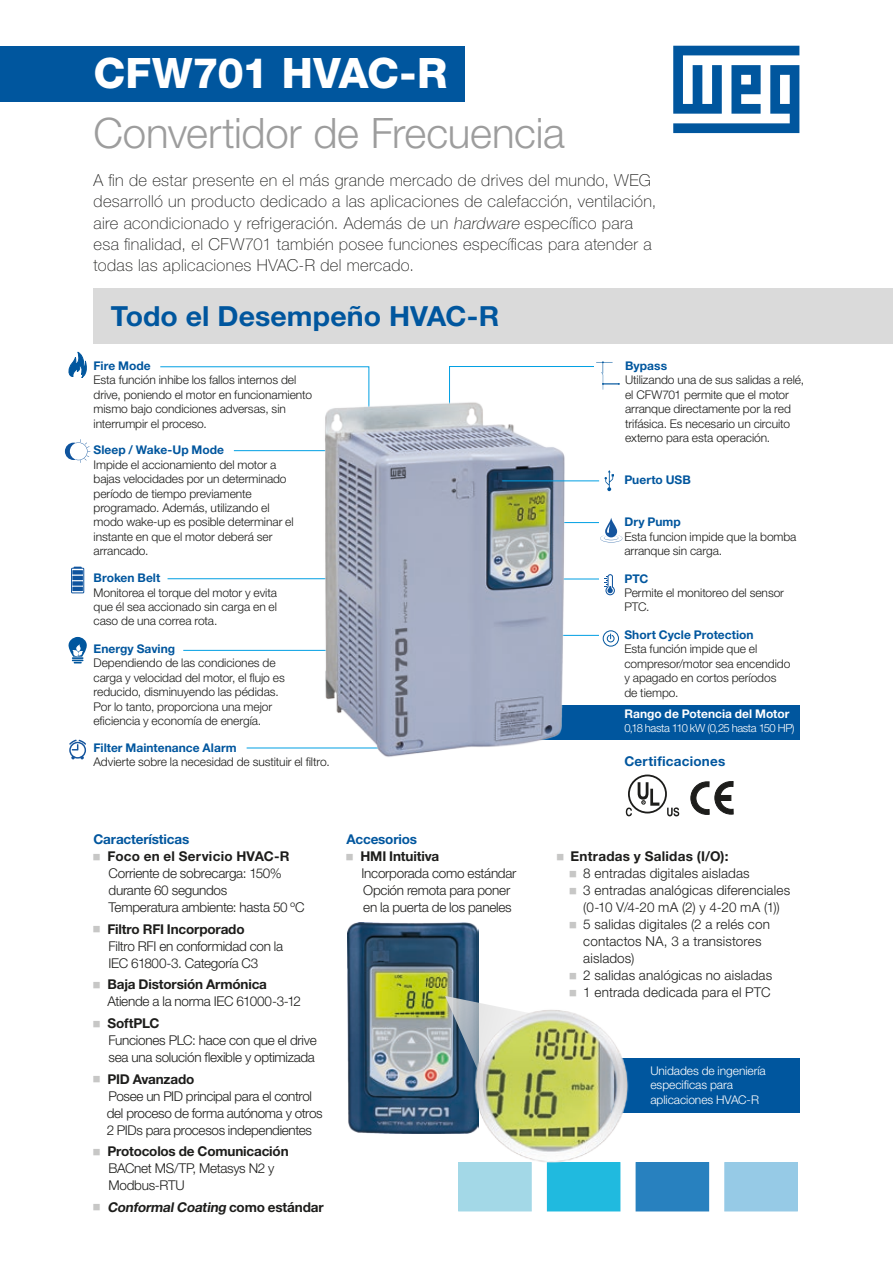
<style>
.page{position:relative;width:893px;height:1263px;background:#fff}
.page>*{position:absolute;margin:0;border:0;box-sizing:border-box;transform-origin:0 0}
.t1{font:300 42px "Helvetica Neue LT Pro";letter-spacing:-.005em;color:#9d9d9d}
.t2{font:800 42px "Helvetica Neue LT Pro";letter-spacing:-.015em;color:#fff}
.t3{font:700 27.75px "Helvetica Neue LT Pro";letter-spacing:.005em;color:#00569e}
.t4{font:100 16.5px/21.3px "Helvetica Neue LT Pro";letter-spacing:.02em;color:#1d1d1b}
.t5{font:300 13.5px/17px "Helvetica Neue LT Pro";letter-spacing:-.02em;color:#1d1d1b}
.t6{font:300 13.5px/17px "Helvetica Neue LT Pro";letter-spacing:.01em;color:#1d1d1b}
.t7{font:700 13.5px "Helvetica Neue LT Pro";letter-spacing:-.01em;color:#1d1d1b}
.t8{font:italic 700 13.5px "Helvetica Neue LT Pro";color:#1d1d1b}
.t9{font:700 13.5px "Helvetica Neue LT Pro";letter-spacing:-.01em;color:#00569e}
.t10{font:700 13.5px "Helvetica Neue LT Pro";letter-spacing:.015em;color:#1d1d1b}
.t11{font:700 13.5px "Helvetica Neue LT Pro";letter-spacing:.02em;color:#1d1d1b}
.t12{font:700 13.5px "Helvetica Neue LT Pro";letter-spacing:.02em;color:#00569e}
.t13{font:300 12px/14.4px "Helvetica Neue LT Pro";letter-spacing:-.005em;color:#1d1d1b}
.t14{font:700 12px "Helvetica Neue LT Pro";letter-spacing:.005em;color:#00569e}
.t15{font:300 12px/14.4px "Helvetica Neue LT Pro";letter-spacing:-.005em;color:#fff}
.t16{font:700 12px "Helvetica Neue LT Pro";color:#fff}
.t17{font:300 11.25px "Helvetica Neue LT Pro";letter-spacing:-.035em;color:#fff}
.s1{font-style:italic}
.s2{font-style:normal}
</style>
<div class="page">
<svg style="left:246px;top:747px;width:68px;height:2px"></svg>
<svg style="left:69px;top:740px;width:17px;height:19px"></svg>
<div style="left:534px;top:705px;width:265px;height:34px;background:#00569e"></div>
<div style="left:0;top:47px;width:465px;height:55px;background:#00569e"></div>
<div style="left:94px;top:288px;width:799px;height:55px;background:#dadada"></div>
<svg style="left:673px;top:46px;width:126px;height:87px"></svg>
<svg style="left:160px;top:366px;width:210px;height:30px"></svg>
<svg style="left:68px;top:352px;width:19px;height:26px"></svg>
<hr style="left:234px;top:450px;width:102px;height:1px;background:#009fe3">
<svg style="left:65px;top:439px;width:25px;height:24px"></svg>
<hr style="left:183px;top:650px;width:147px;height:1px;background:#009fe3">
<svg style="left:69px;top:637px;width:18px;height:26px"></svg>
<hr style="left:525px;top:635px;width:74px;height:1px;background:#009fe3">
<svg style="left:603px;top:630px;width:16px;height:17px"></svg>
<hr style="left:525px;top:522px;width:97px;height:1px;background:#009fe3">
<div style="left:599px;top:518px;width:25px;height:24px;background:#fff"></div>
<svg style="left:600px;top:518px;width:22px;height:24px"></svg>
<hr style="left:168px;top:578px;width:168px;height:1px;background:#009fe3">
<div style="left:71px;top:568px;width:13px;height:25px;border:1px solid #0f549e"></div>
<svg style="left:72px;top:587px;width:11px;height:4px"></svg>
<div style="left:72px;top:581px;width:11px;height:5px;background:#0f549e"></div>
<svg style="left:72px;top:576px;width:11px;height:4px"></svg>
<svg style="left:72px;top:570px;width:11px;height:4px"></svg>
<hr style="left:525px;top:579px;width:97px;height:1px;background:#009fe3">
<div style="left:599px;top:574px;width:23px;height:21px;background:#fff"></div>
<svg style="left:605px;top:574px;width:10px;height:21px"></svg>
<svg style="left:449px;top:361px;width:171px;height:35px"></svg>
<svg style="left:638px;top:782px;width:21px;height:24px"></svg>
<svg style="left:626px;top:807px;width:6px;height:9px"></svg>
<svg style="left:667px;top:807px;width:12px;height:9px"></svg>
<div style="left:628px;top:774px;width:39px;height:39px;border:2px solid #1d1d1b;border-radius:50%"></div>
<svg style="left:690px;top:781px;width:44px;height:34px"></svg>
<div style="left:719px;top:795px;width:12px;height:6px;background:#1d1d1b"></div>
<img style="left:314px;top:396px;width:261px;height:361px">
<hr style="left:502px;top:480px;width:97px;height:1px;background:#009fe3">
<svg style="left:605px;top:470px;width:9px;height:21px"></svg>
<img style="left:348px;top:922px;width:96px;height:211px">
<img style="left:444px;top:922px;width:356px;height:290px">
<svg style="left:570px;top:922px;width:6px;height:6px"></svg>
<svg style="left:570px;top:972px;width:6px;height:7px"></svg>
<svg style="left:445px;top:989px;width:146px;height:130px;background:#b1bc8f"></svg>
<h1 class="t2" style="left:94px;top:48px;width:355px">CFW701 HVAC-R</h1>
<h1 class="t1" style="left:94px;top:107px;width:473px">Convertidor de Frecuencia</h1>
<p class="t4" style="left:94px;top:169px;width:564px">A fin de estar presente en el más grande mercado de drives del mundo, WEG desarrolló un producto dedicado a las aplicaciones de calefacción, ventilación, aire acondicionado y refrigeración. Además de un <span class="s1">hardware</span> específico para esa finalidad, el CFW701 también posee funciones específicas para atender a todas las aplicaciones HVAC-R del mercado.</p>
<h2 class="t3" style="left:111px;top:298px;width:390px">Todo el Desempeño HVAC-R</h2>
<p class="t14" style="left:94px;top:358px;width:59px">Fire Mode</p>
<p class="t13" style="left:94px;top:373px;width:220px">Esta función inhibe los fallos internos del drive, poniendo el motor en funcionamiento mismo bajo condiciones adversas, sin interrumpir el proceso.</p>
<p class="t14" style="left:94px;top:443px;width:132px">Sleep / Wake-Up Mode</p>
<p class="t13" style="left:94px;top:457px;width:202px">Impide el accionamiento del motor a bajas velocidades por un determinado período de tiempo previamente programado. Además, utilizando el modo wake-up es posible determinar el instante en que el motor deberá ser arrancado.</p>
<p class="t14" style="left:94px;top:570px;width:68px">Broken Belt</p>
<p class="t13" style="left:94px;top:585px;width:185px;text-align:justify">Monitorea el torque del motor y evita que él sea accionado sin carga en el caso de una correa rota.</p>
<p class="t14" style="left:94px;top:641px;width:83px">Energy Saving</p>
<p class="t13" style="left:94px;top:656px;width:193px">Dependiendo de las condiciones de carga y velocidad del motor, el flujo es reducido, disminuyendo las pédidas.<br>Por lo tanto, proporciona una mejor eficiencia y economía de energía.</p>
<p class="t14" style="left:94px;top:740px;width:145px">Filter Maintenance Alarm</p>
<p class="t13" style="left:94px;top:754px;width:238px">Advierte sobre la necesidad de sustituir el filtro.</p>
<p class="t9" style="left:94px;top:831px;width:97px">Características</p>
<p class="t10" style="left:107px;top:848px;width:184px">Foco en el Servicio HVAC-R</p>
<p class="t5" style="left:109px;top:865px;width:198px">Corriente de sobrecarga: 150% durante 60 segundos<br>Temperatura ambiente: hasta 50 ºC</p>
<p class="t7" style="left:107px;top:920px;width:139px">Filtro RFI Incorporado</p>
<p class="t5" style="left:109px;top:937px;width:176px">Filtro RFI en conformidad con la<br>IEC 61800-3. Categoría C3</p>
<p class="t7" style="left:107px;top:976px;width:161px">Baja Distorsión Armónica</p>
<p class="t5" style="left:107px;top:993px;width:195px">Atiende a la norma IEC 61000-3-12</p>
<p class="t7" style="left:107px;top:1015px;width:54px">SoftPLC</p>
<p class="t5" style="left:109px;top:1032px;width:210px">Funciones PLC: hace con que el drive sea una solución flexible y optimizada</p>
<p class="t7" style="left:107px;top:1070px;width:89px">PID Avanzado</p>
<p class="t5" style="left:107px;top:1087px;width:218px">Posee un PID principal para el control del proceso de forma autónoma y otros<br>2 PIDs para procesos independientes</p>
<p class="t7" style="left:107px;top:1143px;width:183px">Protocolos de Comunicación</p>
<p class="t5" style="left:109px;top:1160px;width:168px">BACnet MS/TP, Metasys N2 y<br>Modbus-RTU</p>
<p class="t8" style="left:107px;top:1199px;width:218px">ConformalCoating <span class="s2">c o m o e s t á n d a r</span></p>
<p class="t9" style="left:347px;top:831px;width:72px">Accesorios</p>
<p class="t7" style="left:360px;top:848px;width:80px">HMI Intuitiva</p>
<p class="t5" style="left:362px;top:865px;width:156px">Incorporada como estándar<br>Opción remota para poner en la puerta de los paneles</p>
<p class="t14" style="left:625px;top:358px;width:44px">Bypass</p>
<p class="t13" style="left:625px;top:373px;width:180px">Utilizando una de sus salidas a relé, el CFW701 permite que el motor arranque directamente por la red trifásica. Es necesario un circuito externo para esta operación.</p>
<p class="t14" style="left:624px;top:472px;width:68px">Puerto USB</p>
<p class="t14" style="left:624px;top:514px;width:58px">Dry Pump</p>
<p class="t13" style="left:624px;top:529px;width:174px">Esta funcion impide que la bomba arranque sin carga.</p>
<p class="t14" style="left:624px;top:571px;width:26px">PTC</p>
<p class="t13" style="left:624px;top:585px;width:161px">Permite el monitoreo del sensor<br>PTC.</p>
<p class="t14" style="left:624px;top:627px;width:131px">Short Cycle Protection</p>
<p class="t13" style="left:624px;top:642px;width:168px">Esta función impide que el compresor/motor sea encendido y apagado en cortos períodos de tiempo.</p>
<p class="t16" style="left:624px;top:706px;width:167px">Rango de Potencia del Motor</p>
<p class="t17" style="left:624px;top:721px;width:172px">0,18 hasta 110 kW (0,25 hasta 150 HP)</p>
<p class="t12" style="left:624px;top:753px;width:103px">Certificaciones</p>
<p class="t11" style="left:570px;top:848px;width:159px">Entradas y Salidas (I/O):</p>
<p class="t6" style="left:583px;top:865px;width:208px">8 entradas digitales aisladas<br>3 entradas analógicas diferenciales (0-10 V/4-20 mA (2) y 4-20 mA (1))<br>5 salidas digitales (2 a relés con contactos NA, 3 a transistores aislados)<br>2 salidas analógicas no aisladas<br>1 entrada dedicada para el PTC</p>
<p class="t15" style="left:650px;top:1063px;width:117px">Unidades de ingeniería especificas para aplicaciones HVAC-R</p>
</div>
